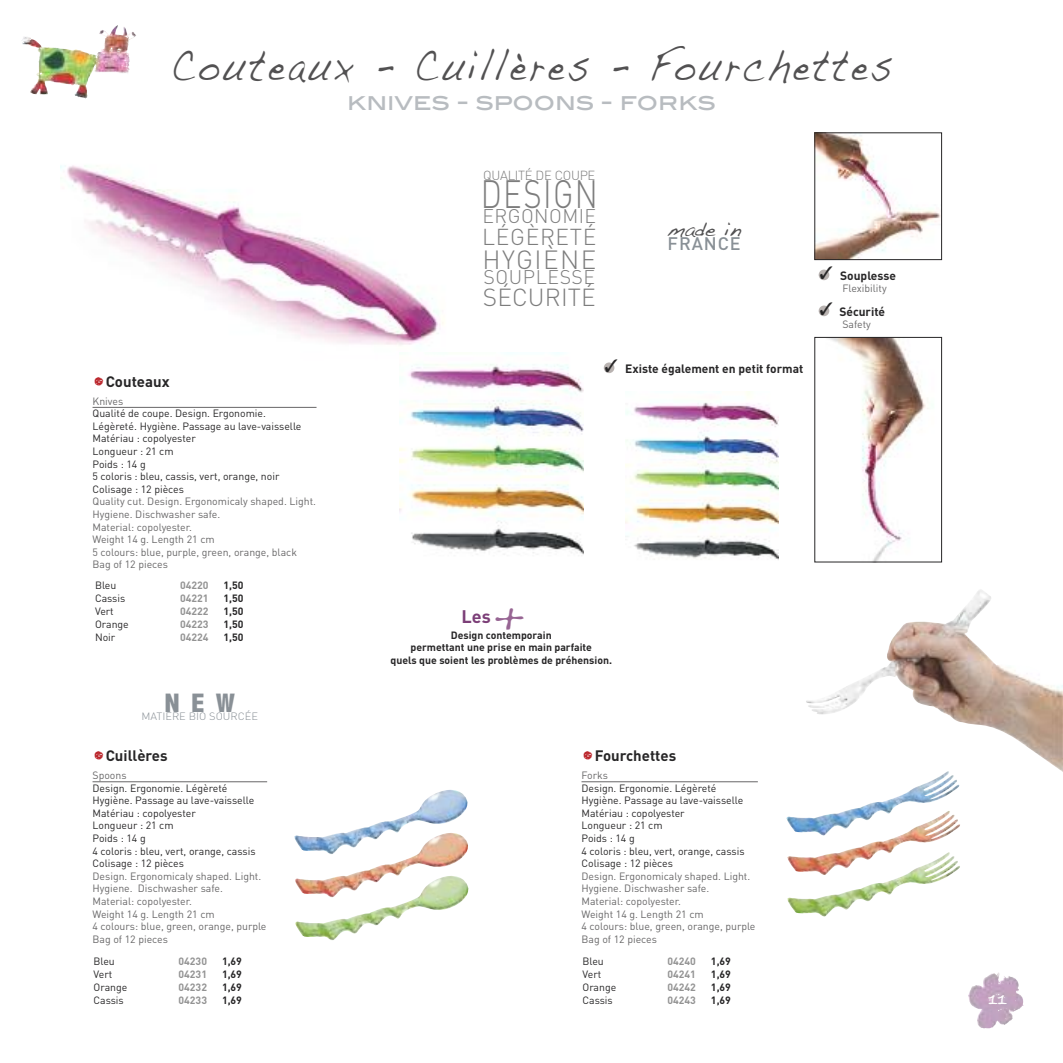
<style>
.page{position:relative;width:1063px;height:1063px;background:#fff}
.page>*{position:absolute;margin:0;border:0;box-sizing:border-box;transform-origin:0 0}
.t1{font:45px "Handwriting Dakota";letter-spacing:.1em;color:#525152;scale:.75 1}
.t2{font:40.5px "Handwriting Dakota";color:#976593}
.t3{font:300 39px "DIN";letter-spacing:.045em;color:#7d7d7d;scale:.8 1}
.t4{font:800 condensed 27px "Abadi";color:#899096;scale:1.05 1}
.t5{font:300 26.1px "DIN";letter-spacing:.055em;color:#7d7d7d}
.t6{font:300 24.45px "DIN";letter-spacing:.005em;color:#7d7d7d}
.t7{font:300 22.8px "DIN";letter-spacing:.03em;color:#7d7d7d}
.t8{font:22.5px "Blair Md ITCTT Medium";color:#b8bcc0}
.t9{font:21px "Handwriting Dakota";color:#525152}
.t10{font:300 19.5px "DIN";letter-spacing:.025em;color:#7d7d7d}
.t11{font:500 18px "DIN";letter-spacing:.05em;color:#899096}
.t12{font:700 18px "DIN";color:#7c3f78}
.t13{font:18px "Bradley Hand ITCTT Bold";color:#fff}
.t14{font:700 15px "DIN";color:#272627}
.t15{font:300 13.05px "DIN";letter-spacing:-.02em;color:#7d7d7d}
.t16{font:700 12px "DIN";color:#272627}
.t17{font:10.5px/12.6px "DIN";color:#272627}
.t18{font:10.5px/12.6px "DIN";color:#686768}
.t19{font:700 10.5px/12.6px "DIN";color:#272627;text-align:center}
.t20{font:700 10.5px "DIN";color:#939393}
.t21{font:300 10.5px "DIN";color:#899096;scale:1.05 1}
.s1{font-family:"Chalkduster";font-weight:400;font-size:18px;color:#ba2329}
</style>
<div class="page">
<img style="left:977px;top:976px;width:46px;height:52px">
<img style="left:22px;top:32px;width:921px;height:142px">
<img style="left:91px;top:25px;width:38px;height:11px">
<img style="left:786px;top:772px;width:174px;height:47px">
<img style="left:787px;top:810px;width:173px;height:42px">
<img style="left:787px;top:852px;width:173px;height:65px">
<img style="left:294px;top:790px;width:174px;height:49px">
<img style="left:295px;top:830px;width:173px;height:43px">
<img style="left:295px;top:873px;width:174px;height:67px">
<img style="left:806px;top:589px;width:256px;height:183px">
<img style="left:61px;top:142px;width:390px;height:203px">
<img style="left:400px;top:352px;width:183px;height:203px">
<img style="left:816px;top:134px;width:124px;height:124px">
<div style="left:814px;top:132px;width:128px;height:128px;border:1px solid #272627"></div>
<img style="left:830px;top:339px;width:98px;height:221px">
<div style="left:814px;top:337px;width:128px;height:225px;border:1px solid #272627"></div>
<hr style="left:93px;top:407px;width:224px;height:1px;background:#686768">
<div style="left:819px;top:270px;width:10px;height:10px;background:#b9b3b1;border-radius:50%"></div>
<div style="left:819px;top:306px;width:10px;height:10px;background:#b9b3b1;border-radius:50%"></div>
<img style="left:625px;top:391px;width:153px;height:169px">
<div style="left:604px;top:362px;width:10px;height:11px;background:#b9b3b1;border-radius:50%"></div>
<hr style="left:93px;top:781px;width:174px;height:1px;background:#686768">
<hr style="left:582px;top:781px;width:176px;height:1px;background:#686768">
<svg style="left:820px;top:269px;width:10px;height:46px"></svg>
<h1 class="t1" style="left:171px;top:39px;width:963px">Couteaux - Cuillères - Fourchettes</h1>
<h3 class="t8" style="left:347px;top:84px;width:370px">KNIVES - SPOONS - FORKS</h3>
<h3 class="t14" style="left:94px;top:371px;width:78px"><span class="s1">•</span>Couteaux</h3>
<p class="t18" style="left:93px;top:394px;width:32px">Knives</p>
<p class="t17" style="left:93px;top:407px;width:210px">Qualité de coupe. Design. Ergonomie.<br>Légèreté. Hygiène. Passage au lave-vaisselle<br>Matériau : copolyester<br>Longueur : 21 cm<br>Poids : 14 g<br>5 coloris : bleu, cassis, vert, orange, noir<br>Colisage : 12 pièces</p>
<p class="t18" style="left:93px;top:495px;width:225px">Quality cut. Design. Ergonomicaly shaped. Light.<br>Hygiene. Dischwasher safe.<br>Material: copolyester.<br>Weight 14 g. Length 21 cm<br>5 colours: blue, purple, green, orange, black<br>Bag of 12 pieces</p>
<p class="t17" style="left:95px;top:579px;width:23px">Bleu</p>
<p class="t20" style="left:180px;top:578px;width:30px">04220</p>
<p class="t19" style="left:224px;top:578px;width:22px">1,50</p>
<p class="t17" style="left:95px;top:592px;width:32px">Cassis</p>
<p class="t20" style="left:180px;top:591px;width:30px">04221</p>
<p class="t19" style="left:224px;top:591px;width:22px">1,50</p>
<p class="t17" style="left:95px;top:604px;width:20px">Vert</p>
<p class="t20" style="left:180px;top:604px;width:30px">04222</p>
<p class="t19" style="left:224px;top:604px;width:22px">1,50</p>
<p class="t17" style="left:95px;top:617px;width:35px">Orange</p>
<p class="t20" style="left:180px;top:617px;width:30px">04223</p>
<p class="t19" style="left:224px;top:617px;width:22px">1,50</p>
<p class="t17" style="left:95px;top:630px;width:22px">Noir</p>
<p class="t20" style="left:180px;top:630px;width:30px">04224</p>
<p class="t19" style="left:224px;top:630px;width:22px">1,50</p>
<h3 class="t4" style="left:164px;top:687px;width:69px">N E W</h3>
<p class="t21" style="left:141px;top:710px;width:113px">MATIÈRE BIO SOURCÉE</p>
<h3 class="t14" style="left:94px;top:746px;width:76px"><span class="s1">•</span>Cuillères</h3>
<p class="t18" style="left:93px;top:769px;width:36px">Spoons</p>
<p class="t17" style="left:93px;top:781px;width:165px">Design. Ergonomie. Légèreté<br>Hygiène. Passage au lave-vaisselle<br>Matériau : copolyester<br>Longueur : 21 cm<br>Poids : 14 g<br>4 coloris : bleu, vert, orange, cassis<br>Colisage : 12 pièces</p>
<p class="t18" style="left:93px;top:870px;width:176px">Design. Ergonomicaly shaped. Light.<br>Hygiene. Dischwasher safe.<br>Material: copolyester.<br>Weight 14 g. Length 21 cm<br>4 colours: blue, green, orange, purple<br>Bag of 12 pieces</p>
<p class="t17" style="left:94px;top:955px;width:23px">Bleu</p>
<p class="t20" style="left:179px;top:954px;width:30px">04230</p>
<p class="t19" style="left:222px;top:954px;width:22px">1,69</p>
<p class="t17" style="left:94px;top:967px;width:20px">Vert</p>
<p class="t20" style="left:179px;top:967px;width:30px">04231</p>
<p class="t19" style="left:222px;top:967px;width:22px">1,69</p>
<p class="t17" style="left:94px;top:980px;width:35px">Orange</p>
<p class="t20" style="left:179px;top:980px;width:30px">04232</p>
<p class="t19" style="left:222px;top:980px;width:22px">1,69</p>
<p class="t17" style="left:94px;top:993px;width:32px">Cassis</p>
<p class="t20" style="left:179px;top:993px;width:30px">04233</p>
<p class="t19" style="left:222px;top:993px;width:22px">1,69</p>
<p class="t15" style="left:483px;top:167px;width:114px">QUALITÉ DE COUPE</p>
<h3 class="t3" style="left:481px;top:170px;width:148px">DESIGN</h3>
<h3 class="t10" style="left:482px;top:204px;width:115px">ERGONOMIE</h3>
<h3 class="t7" style="left:482px;top:223px;width:116px">LÉGÈRETÉ</h3>
<h3 class="t5" style="left:482px;top:243px;width:115px">HYGIÈNE</h3>
<h3 class="t10" style="left:484px;top:264px;width:113px">SOUPLESSE</h3>
<h3 class="t6" style="left:483px;top:282px;width:114px">SÉCURITÉ</h3>
<h3 class="t9" style="left:667px;top:217px;width:75px">made in</h3>
<h3 class="t11" style="left:668px;top:232px;width:75px">FRANCE</h3>
<p class="t16" style="left:605px;top:361px;width:200px">✓ Existe également en petit format</p>
<p class="t16" style="left:840px;top:268px;width:57px">Souplesse</p>
<p class="t18" style="left:842px;top:282px;width:46px">Flexibility</p>
<p class="t16" style="left:839px;top:304px;width:47px">Sécurité</p>
<p class="t18" style="left:842px;top:318px;width:30px">Safety</p>
<h3 class="t12" style="left:461px;top:605px;width:31px">Les</h3>
<h2 class="t2" style="left:493px;top:593px;width:33px">+</h2>
<p class="t19" style="left:391px;top:628px;width:223px">Design contemporain<br>permettant une prise en main parfaite<br>quels que soient les problèmes de préhension.</p>
<h3 class="t14" style="left:583px;top:746px;width:95px"><span class="s1">•</span>Fourchettes</h3>
<p class="t18" style="left:582px;top:769px;width:28px">Forks</p>
<p class="t17" style="left:582px;top:781px;width:165px">Design. Ergonomie. Légèreté<br>Hygiène. Passage au lave-vaisselle<br>Matériau : copolyester<br>Longueur : 21 cm<br>Poids : 14 g<br>4 coloris : bleu, vert, orange, cassis<br>Colisage : 12 pièces</p>
<p class="t18" style="left:582px;top:870px;width:176px">Design. Ergonomicaly shaped. Light.<br>Hygiene. Dischwasher safe.<br>Material: copolyester.<br>Weight 14 g. Length 21 cm<br>4 colours: blue, green, orange, purple<br>Bag of 12 pieces</p>
<p class="t17" style="left:583px;top:955px;width:23px">Bleu</p>
<p class="t20" style="left:668px;top:954px;width:30px">04240</p>
<p class="t19" style="left:711px;top:954px;width:22px">1,69</p>
<p class="t17" style="left:583px;top:967px;width:20px">Vert</p>
<p class="t20" style="left:668px;top:967px;width:30px">04241</p>
<p class="t19" style="left:711px;top:967px;width:22px">1,69</p>
<p class="t17" style="left:583px;top:980px;width:35px">Orange</p>
<p class="t20" style="left:668px;top:980px;width:30px">04242</p>
<p class="t19" style="left:711px;top:980px;width:22px">1,69</p>
<p class="t17" style="left:583px;top:993px;width:32px">Cassis</p>
<p class="t20" style="left:668px;top:993px;width:30px">04243</p>
<p class="t19" style="left:711px;top:993px;width:22px">1,69</p>
<h3 class="t13" style="left:989px;top:985px;width:20px">11</h3>
</div>
